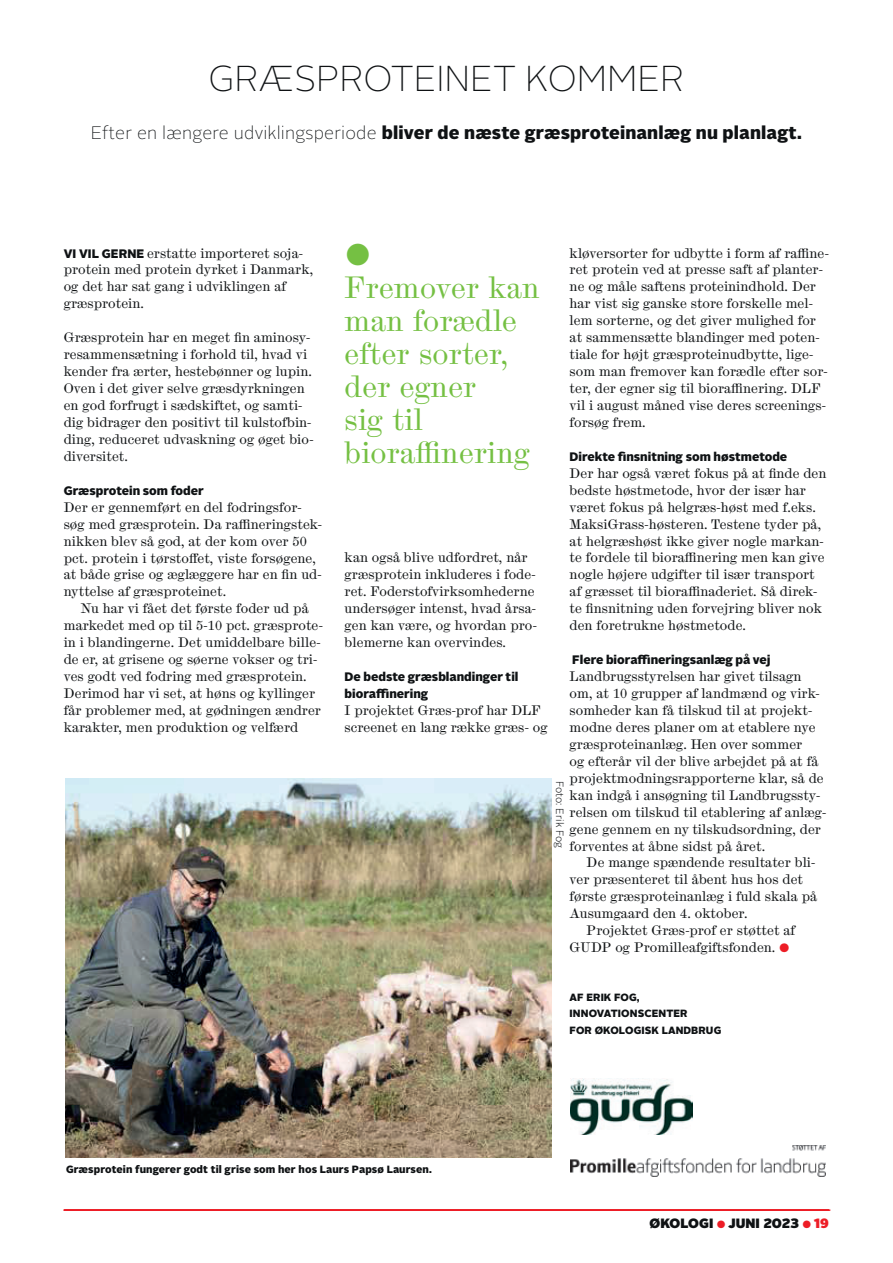
<style>
.page{position:relative;width:893px;height:1263px;background:#fff}
.page>*{position:absolute;margin:0;border:0;box-sizing:border-box;transform-origin:0 0}
.t1{font:100 36px "Alright Sans";color:#0f1214}
.t2{font:30px/33px "Scotch Modern";letter-spacing:.01em;color:#75c043}
.t3{font:italic 100 30px "Alright Sans";color:#75c043}
.t4{font:900 18px "Alright Sans";letter-spacing:.01em;color:#0f1214}
.t5{font:900 13.5px "Alright Sans";color:#0f1214}
.t6{font:12.3px/17px "Scotch Micro";letter-spacing:.005em;color:#0f1214}
.t7{font:900 12.3px/17px "Alright Sans";color:#0f1214}
.t8{font:900 10.5px/16.5px "Alright Sans";letter-spacing:.01em;color:#0f1214}
.t9{font:300 10.5px "Alright Sans";letter-spacing:.01em;color:#0f1214}
.s1{font-weight:100}
.s2{font-family:"Alright Sans";font-weight:900}
.s3{color:#ed1d26}
.s4{font-size:10.5px;color:#ed1d26}
</style>
<div class="page">
<hr style="left:65px;top:1209px;width:765px;height:2px;background:#ed1d26">
<hr style="left:64px;top:1209px;width:765px;height:2px;background:#ed1d26">
<img style="left:65px;top:778px;width:486px;height:379px">
<img style="left:571px;top:1078px;width:122px;height:57px">
<img style="left:571px;top:1146px;width:254px;height:31px">
<h1 class="t1" style="left:208px;top:63px;width:477px">GRÆSPROTEINET KOMMER</h1>
<h3 class="t4" style="left:91px;top:125px;width:712px"><span class="s1">Efter en længere udviklingsperiode</span> bliver de næste græsproteinanlæg nu planlagt.</h3>
<p class="t6" style="left:64px;top:245px;width:251px"><span class="s2">VI VIL GERNE</span> erstatte importeret soja&shy;protein med protein dyrket i Danmark, og det har sat gang i udviklingen af græsprotein.</p>
<p class="t6" style="left:64px;top:330px;width:251px">Græsprotein har en meget fin aminosy&shy;resammensætning i forhold til, hvad vi kender fra ærter, hestebønner og lupin.<br>Oven i det giver selve græsdyrkningen en god forfrugt i sædskiftet, og samti&shy;dig bidrager den positivt til kulstofbin&shy;ding, reduceret udvaskning og øget bio&shy;diversitet.</p>
<p class="t7" style="left:64px;top:482px;width:142px">Græsprotein som foder</p>
<p class="t6" style="left:64px;top:499px;width:260px">Der er gennemført en del fodringsfor&shy;søg med græsprotein. Da raffineringstek&shy;nikken blev så god, at der kom over 50 pct. protein i tørstoffet, viste forsøgene, at både grise og æglæggere har en fin ud&shy;nyttelse af græsproteinet.</p>
<p class="t6" style="left:64px;top:601px;width:261px;text-indent:17px">Nu har vi fået det første foder ud på markedet med op til 5-10 pct. græsprote&shy;in i blandingerne. Det umiddelbare bille&shy;de er, at grisene og søerne vokser og tri&shy;ves godt ved fodring med græsprotein.<br>Derimod har vi set, at høns og kyllinger får problemer med, at gødningen ændrer karakter, men produktion og velfærd</p>
<h2 class="t3" style="left:345px;top:243px;width:28px">●</h2>
<h2 class="t2" style="left:345px;top:275px;width:197px">Fremover kan man forædle efter sorter, der egner<br>sig til bioraffinering</h2>
<p class="t6" style="left:570px;top:245px;width:261px">kløversorter for udbytte i form af raffine&shy;ret protein ved at presse saft af planter&shy;ne og måle saftens proteinindhold. Der har vist sig ganske store forskelle mel&shy;lem sorterne, og det giver mulighed for at sammensætte blandinger med poten&shy;tiale for højt græsproteinudbytte, lige&shy;som man fremover kan forædle efter sor&shy;ter, der egner sig til bioraffinering. DLF vil i august måned vise deres screenings&shy;forsøg frem.</p>
<p class="t7" style="left:570px;top:449px;width:219px">Direkte finsnitning som høstmetode</p>
<p class="t6" style="left:570px;top:465px;width:258px">Der har også været fokus på at finde den bedste høstmetode, hvor der især har været fokus på helgræs-høst med f.eks.<br>MaksiGrass-høsteren. Testene tyder på, at helgræshøst ikke giver nogle markan&shy;te fordele til bioraffinering men kan give nogle højere udgifter til især transport af græsset til bioraffinaderiet. Så direk&shy;te finsnitning uden forvejring bliver nok den foretrukne høstmetode.</p>
<p class="t7" style="left:572px;top:652px;width:200px">Flere bioraffineringsanlæg på vej</p>
<p class="t6" style="left:570px;top:669px;width:258px">Landbrugsstyrelsen har givet tilsagn om, at 10 grupper af landmænd og virk&shy;somheder kan få tilskud til at projekt&shy;modne deres planer om at etablere nye græsproteinanlæg. Hen over sommer<br>og efterår vil der blive arbejdet på at få projektmodningsrapporterne klar, så de kan indgå i ansøgning til Landbrugssty&shy;relsen om tilskud til etablering af anlæg&shy;gene gennem en ny tilskudsordning, der forventes at åbne sidst på året.</p>
<p class="t6" style="left:587px;top:855px;width:230px">De mange spændende resultater bli-</p>
<p class="t6" style="left:570px;top:872px;width:235px">ver præsenteret til åbent hus hos det</p>
<p class="t6" style="left:570px;top:889px;width:249px">første græsproteinanlæg i fuld skala på</p>
<p class="t6" style="left:570px;top:906px;width:179px">Ausumgaard den 4. oktober.</p>
<p class="t6" style="left:587px;top:923px;width:210px">Projektet Græs-prof er støttet af</p>
<p class="t6" style="left:570px;top:940px;width:221px">GUDP og Promilleafgiftsfonden. <span class="s3">●</span></p>
<p class="t6" style="left:345px;top:550px;width:194px">kan også blive udfordret, når græsprotein inkluderes i fode&shy;ret. Foderstofvirksomhederne undersøger intenst, hvad årsa&shy;gen kan være, og hvordan pro&shy;blemerne kan overvindes.</p>
<p class="t7" style="left:345px;top:669px;width:175px">De bedste græsblandinger til bioraffinering</p>
<p class="t6" style="left:345px;top:702px;width:204px">I projektet Græs-prof har DLF screenet en lang række græs- og</p>
<p class="t9" style="left:566px;top:781px;width:69px;rotate:90deg">Foto: Erik Fog</p>
<p class="t8" style="left:570px;top:989px;width:153px">AF ERIK FOG,<br>INNOVATIONSCENTER<br>FOR ØKOLOGISK LANDBRUG</p>
<p class="t8" style="left:66px;top:1161px;width:367px">Græsprotein fungerer godt til grise som her hos Laurs Papsø Laursen.</p>
<p class="t5" style="left:649px;top:1218px;width:181px">ØKOLOGI <span class="s4">●</span> JUNI 2023 <span class="s4">●</span> <span class="s3">19</span></p>
</div>
